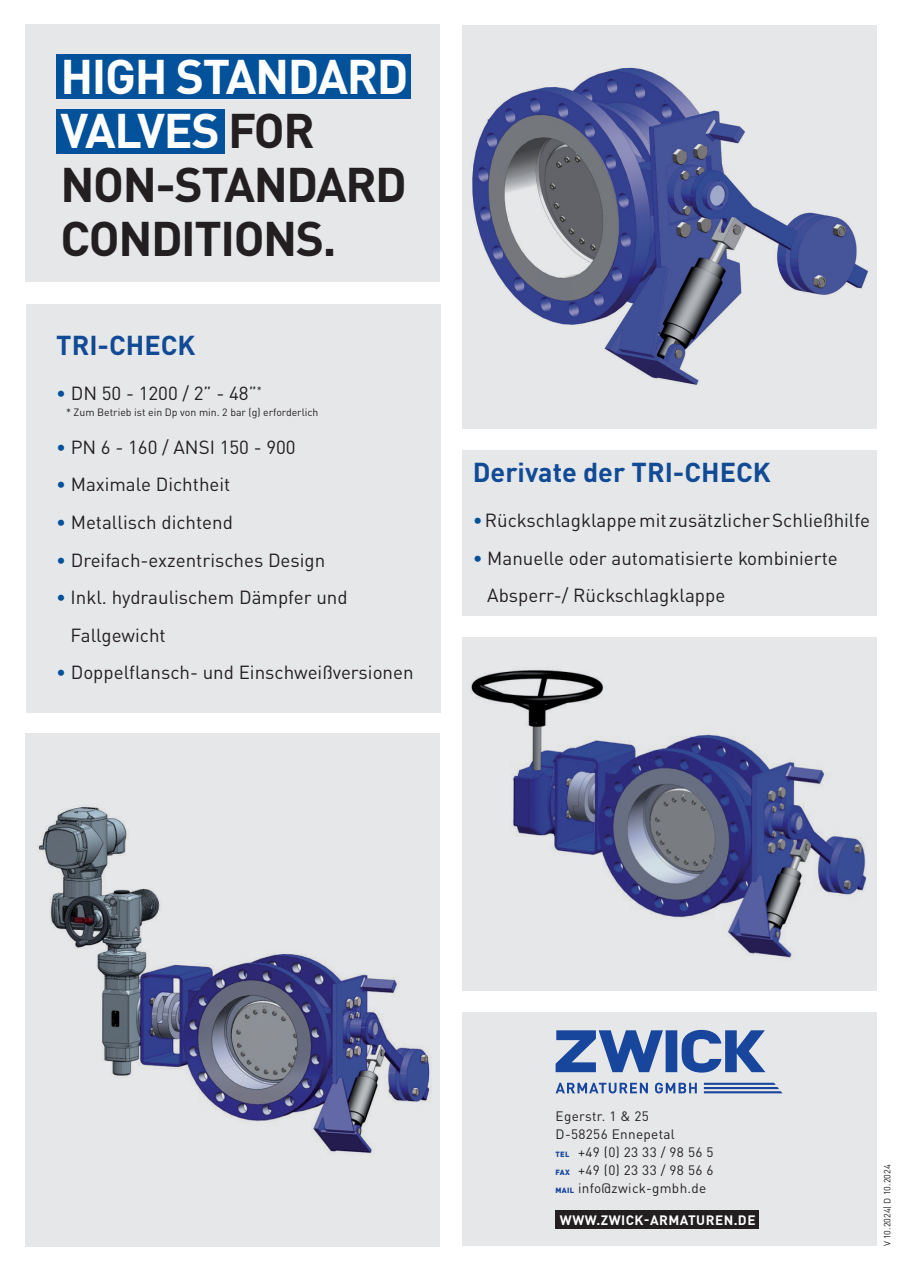
<style>
.page{position:relative;width:902px;height:1272px;background:#fff}
.page>*{position:absolute;margin:0;border:0;box-sizing:border-box;transform-origin:0 0}
.t1{font:700 48px/54px "DIN";letter-spacing:-.03em;color:#231f20}
.t2{font:700 48px "DIN";color:#fff}
.t3{font:700 27px "DIN Pro";color:#114a95}
.t4{font:18.75px/37.5px "DIN Pro";color:#231f20}
.t5{font:13.5px/18px "DIN Pro";letter-spacing:.025em;color:#231f20}
.t6{font:700 13.5px "DIN Pro";letter-spacing:.035em;color:#fff}
.t7{font:10.5px "DIN Pro";color:#231f20}
.t8{font:9px "DIN Pro";color:#231f20}
.s1{color:#fff}
.s2{color:#01519b}
.s3{font-size:18.75px;color:#e6e7e9}
.s4{font-weight:900;font-size:7.5px;color:#18469d}
</style>
<div class="page">
<div style="left:26px;top:24px;width:414px;height:258px;background:#e6e7e9"></div>
<div style="left:26px;top:304px;width:415px;height:408px;background:#e6e7e9"></div>
<div style="left:461px;top:450px;width:415px;height:166px;background:#e6e7e9"></div>
<div style="left:461px;top:1012px;width:415px;height:234px;background:#e6e7e9"></div>
<div style="left:461px;top:637px;width:415px;height:354px;background:#e6e7e9"></div>
<img style="left:471px;top:670px;width:395px;height:288px">
<div style="left:461px;top:26px;width:415px;height:403px;background:#e6e7e9"></div>
<img style="left:461px;top:46px;width:408px;height:372px">
<div style="left:26px;top:733px;width:414px;height:513px;background:#e6e7e9"></div>
<img style="left:39px;top:806px;width:392px;height:348px">
<div style="left:56px;top:54px;width:354px;height:45px;background:#01519b"></div>
<div style="left:56px;top:109px;width:168px;height:44px;background:#01519b"></div>
<svg style="left:703px;top:1082px;width:79px;height:11px"></svg>
<svg style="left:555px;top:1082px;width:141px;height:11px"></svg>
<svg style="left:555px;top:1029px;width:210px;height:43px"></svg>
<div style="left:555px;top:1210px;width:204px;height:18px;background:#231f20"></div>
<h1 class="t1" style="left:60px;top:48px;width:250px;text-indent:115px"><span class="s1">STANDARD<br>VALVES</span> FOR<br>NON-STANDARD<br>CONDITI</h1>
<h1 class="t2" style="left:60px;top:46px;width:56px">HIGH</h1>
<h1 class="t1" style="left:234px;top:210px;width:104px">ONS.</h1>
<h2 class="t3" style="left:56px;top:322px;width:141px">TRI-CHECK</h2>
<p class="t4" style="left:56px;top:372px;width:207px"><span class="s2">•</span> DN 50 - 1200 / 2” - 48”<sup>*</sup></p>
<p class="t7" style="left:56px;top:404px;width:264px"><span class="s3">•</span>* Zum Betrieb ist ein Dp von min. 2 bar (g) erforderlich</p>
<p class="t4" style="left:56px;top:426px;width:241px"><span class="s2">•</span> PN 6 - 160 / ANSI 150 - 900</p>
<p class="t4" style="left:56px;top:464px;width:176px"><span class="s2">•</span> Maximale Dichtheit</p>
<p class="t4" style="left:56px;top:501px;width:178px"><span class="s2">•</span> Metallisch dichtend</p>
<p class="t4" style="left:56px;top:539px;width:270px"><span class="s2">•</span> Dreifach-exzentrisches Design</p>
<p class="t4" style="left:71px;top:576px;width:279px;text-indent:-14px"><span class="s2">•</span> Inkl. hydraulischem Dämpfer und<br>Fallgewicht</p>
<p class="t4" style="left:56px;top:651px;width:359px"><span class="s2">•</span> Doppelflansch- und Einschweißversionen</p>
<h2 class="t3" style="left:472px;top:450px;width:299px">DERIVATE DER TRI-CHECK</h2>
<p class="t4" style="left:472px;top:500px;width:399px"><span class="s2">•</span> Rückschlagklappe mit zusätzlicher Schließhilfe</p>
<p class="t4" style="left:487px;top:537px;width:352px;text-indent:-14px"><span class="s2">•</span> Manuelle oder automatisierte kombinierte<br>Absperr-/ Rückschlagklappe</p>
<p class="t5" style="left:555px;top:1105px;width:159px">Egerstr. 1 &amp; 25<br>D-58256 Ennepetal<br><span class="s4">TEL</span> +49 (0) 23 33 / 98 56 5<br><span class="s4">FAX</span> +49 (0) 23 33 / 98 56 6<br><span class="s4">MAIL</span> info@zwick-gmbh.de</p>
<p class="t6" style="left:560px;top:1208px;width:197px">WWW.ZWICK-ARMATURE N.DE</p>
<p class="t8" style="left:880px;top:1246px;width:83px;rotate:-90deg">V 10.2024| D 10.2024</p>
</div>
